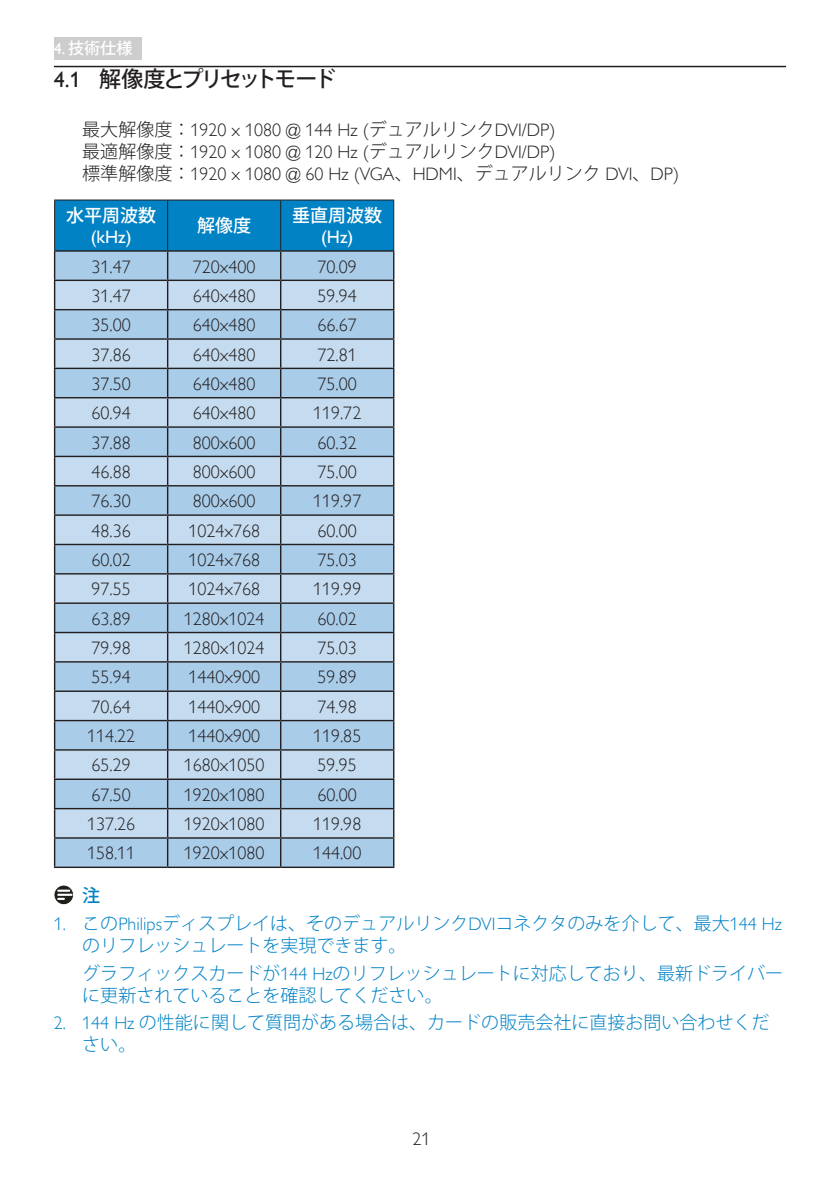
<style>
.page{position:relative;width:840px;height:1191px;background:#fff}
.page>*{position:absolute;margin:0;border:0;box-sizing:border-box;transform-origin:0 0}
.t1{font:500 22px "Koz Go Pr 6 N";letter-spacing:-.12em;color:#231f20}
.t2{font:18px "Gill Sans Alt One WGL Light";color:#231f20}
.t3{font:300 18px/22px "Koz Go Pr 6 N";color:#0082c5}
.chapter-paragraph{font:500 18px/21.6px "Koz Go Pr 6 N";color:#fff;text-align:center}
.Heading_4{font:500 18px "Koz Go Pr 6 N";color:#0082c5}
.t4{font:500 16px "Koz Go Pr 6 N";color:#fff}
.s1{font-family:"Gill Sans Alt One WGL";font-weight:400}
.s2{font-family:"Koz Go Pr 6 N";font-weight:300}
.s3{font-family:"Gill Sans Alt One WGL Light";font-weight:400}
</style>
<div class="page">
<div style="left:54px;top:37px;width:87px;height:23px;background:#cdcdcd"></div>
<hr style="left:54px;top:66px;width:731px;height:1px;background:#231f20">
<svg style="left:54px;top:200px;width:340px;height:666px;background:#a0c2dc"></svg>
<hr style="left:54px;top:866px;width:113px;height:2px;background:#231f20">
<hr style="left:167px;top:866px;width:113px;height:2px;background:#231f20">
<hr style="left:280px;top:866px;width:114px;height:2px;background:#231f20">
<hr style="left:54px;top:200px;width:1px;height:50px;background:#231f20">
<hr style="left:167px;top:200px;width:1px;height:50px;background:#231f20">
<hr style="left:280px;top:200px;width:1px;height:50px;background:#231f20">
<hr style="left:393px;top:200px;width:1px;height:50px;background:#231f20">
<hr style="left:54px;top:199px;width:113px;height:1px;background:#231f20">
<hr style="left:167px;top:199px;width:113px;height:1px;background:#231f20">
<hr style="left:280px;top:199px;width:114px;height:1px;background:#231f20">
<svg style="left:54px;top:885px;width:20px;height:19px"></svg>
<div style="left:54px;top:885px;width:20px;height:19px;border:1px solid #fff;border-radius:50%"></div>
<svg style="left:58px;top:889px;width:13px;height:11px"></svg>
<p class="t4" style="left:54px;top:39px;width:80px"><span class="s1">4.</span> 技術仕様</p>
<p class="t1" style="left:54px;top:67px;width:284px"><span class="s1">4.1</span> 解像度とプリセットモード</p>
<p class="t2" style="left:82px;top:118px;width:474px"><span class="s2">最大解像度：</span>1920 x 1080 @ 144 Hz (<span class="s2">デュアルリンク</span>DVI/DP)</p>
<p class="t2" style="left:82px;top:140px;width:474px"><span class="s2">最適解像度：</span>1920 x 1080 @ 120 Hz (<span class="s2">デュアルリンク</span>DVI/DP)</p>
<p class="t2" style="left:82px;top:162px;width:598px"><span class="s2">標準解像度：</span>1920 x 1080 @ 60 Hz (VGA<span class="s2">、</span>HDMI<span class="s2">、デュアルリンク</span> DVI<span class="s2">、</span>DP)</p>
<p class="chapter-paragraph" style="left:66px;top:204px;width:91px">水平周波数<span class="s1">(kHz)</span></p>
<p class="chapter-paragraph" style="left:197px;top:215px;width:55px">解像度</p>
<p class="chapter-paragraph" style="left:292px;top:204px;width:91px">垂直周波数<span class="s1">(Hz)</span></p>
<p class="t2" style="left:91px;top:255px;width:41px">31.47</p>
<p class="t2" style="left:193px;top:255px;width:64px">720x400</p>
<p class="t2" style="left:317px;top:255px;width:41px">70.09</p>
<p class="t2" style="left:91px;top:284px;width:41px">31.47</p>
<p class="t2" style="left:193px;top:284px;width:64px">640x480</p>
<p class="t2" style="left:317px;top:284px;width:41px">59.94</p>
<p class="t2" style="left:91px;top:313px;width:41px">35.00</p>
<p class="t2" style="left:193px;top:313px;width:64px">640x480</p>
<p class="t2" style="left:317px;top:313px;width:41px">66.67</p>
<p class="t2" style="left:91px;top:343px;width:41px">37.86</p>
<p class="t2" style="left:193px;top:343px;width:64px">640x480</p>
<p class="t2" style="left:317px;top:343px;width:41px">72.81</p>
<p class="t2" style="left:91px;top:372px;width:41px">37.50</p>
<p class="t2" style="left:193px;top:372px;width:64px">640x480</p>
<p class="t2" style="left:317px;top:372px;width:41px">75.00</p>
<p class="t2" style="left:91px;top:401px;width:41px">60.94</p>
<p class="t2" style="left:193px;top:401px;width:64px">640x480</p>
<p class="t2" style="left:313px;top:401px;width:50px">119.72</p>
<p class="t2" style="left:91px;top:431px;width:41px">37.88</p>
<p class="t2" style="left:193px;top:431px;width:64px">800x600</p>
<p class="t2" style="left:317px;top:431px;width:41px">60.32</p>
<p class="t2" style="left:91px;top:460px;width:41px">46.88</p>
<p class="t2" style="left:193px;top:460px;width:64px">800x600</p>
<p class="t2" style="left:317px;top:460px;width:41px">75.00</p>
<p class="t2" style="left:91px;top:489px;width:41px">76.30</p>
<p class="t2" style="left:193px;top:489px;width:64px">800x600</p>
<p class="t2" style="left:313px;top:489px;width:50px">119.97</p>
<p class="t2" style="left:91px;top:519px;width:41px">48.36</p>
<p class="t2" style="left:188px;top:519px;width:73px">1024x768</p>
<p class="t2" style="left:317px;top:519px;width:41px">60.00</p>
<p class="t2" style="left:91px;top:548px;width:41px">60.02</p>
<p class="t2" style="left:188px;top:548px;width:73px">1024x768</p>
<p class="t2" style="left:317px;top:548px;width:41px">75.03</p>
<p class="t2" style="left:91px;top:577px;width:41px">97.55</p>
<p class="t2" style="left:188px;top:577px;width:73px">1024x768</p>
<p class="t2" style="left:313px;top:577px;width:50px">119.99</p>
<p class="t2" style="left:91px;top:607px;width:41px">63.89</p>
<p class="t2" style="left:184px;top:607px;width:82px">1280x1024</p>
<p class="t2" style="left:317px;top:607px;width:41px">60.02</p>
<p class="t2" style="left:91px;top:636px;width:41px">79.98</p>
<p class="t2" style="left:184px;top:636px;width:82px">1280x1024</p>
<p class="t2" style="left:317px;top:636px;width:41px">75.03</p>
<p class="t2" style="left:91px;top:665px;width:41px">55.94</p>
<p class="t2" style="left:188px;top:665px;width:73px">1440x900</p>
<p class="t2" style="left:317px;top:665px;width:41px">59.89</p>
<p class="t2" style="left:91px;top:695px;width:41px">70.64</p>
<p class="t2" style="left:188px;top:695px;width:73px">1440x900</p>
<p class="t2" style="left:317px;top:695px;width:41px">74.98</p>
<p class="t2" style="left:87px;top:724px;width:50px">114.22</p>
<p class="t2" style="left:188px;top:724px;width:73px">1440x900</p>
<p class="t2" style="left:313px;top:724px;width:50px">119.85</p>
<p class="t2" style="left:91px;top:753px;width:41px">65.29</p>
<p class="t2" style="left:184px;top:753px;width:82px">1680x1050</p>
<p class="t2" style="left:317px;top:753px;width:41px">59.95</p>
<p class="t2" style="left:91px;top:783px;width:41px">67.50</p>
<p class="t2" style="left:184px;top:783px;width:82px">1920x1080</p>
<p class="t2" style="left:317px;top:783px;width:41px">60.00</p>
<p class="t2" style="left:87px;top:812px;width:50px">137.26</p>
<p class="t2" style="left:184px;top:812px;width:82px">1920x1080</p>
<p class="t2" style="left:313px;top:812px;width:50px">119.98</p>
<p class="t2" style="left:87px;top:841px;width:50px">158.11</p>
<p class="t2" style="left:184px;top:841px;width:82px">1920x1080</p>
<p class="t2" style="left:313px;top:841px;width:50px">144.00</p>
<p class="Heading_4" style="left:82px;top:885px;width:19px">注</p>
<p class="t3" style="left:82px;top:912px;width:700px;text-indent:-28px"><span class="s3">1.</span> この<span class="s3">Philips</span>ディスプレイは、そのデュアルリンク<span class="s3">DVI</span>コネクタのみを介して、最大<span class="s3">144 Hz</span>のリフレッシュレートを実現できます。</p>
<p class="t3" style="left:82px;top:962px;width:702px">グラフィックスカードが<span class="s3">144 Hz</span>のリフレッシュレートに対応しており、最新ドライバーに更新されていることを確認してください。</p>
<p class="t3" style="left:82px;top:1012px;width:688px;text-indent:-28px"><span class="s3">2. 144 Hz</span> の性能に関して質問がある場合は、カードの販売会社に直接お問い合わせください。</p>
<p class="t2" style="left:412px;top:1127px;width:19px">21</p>
</div>
